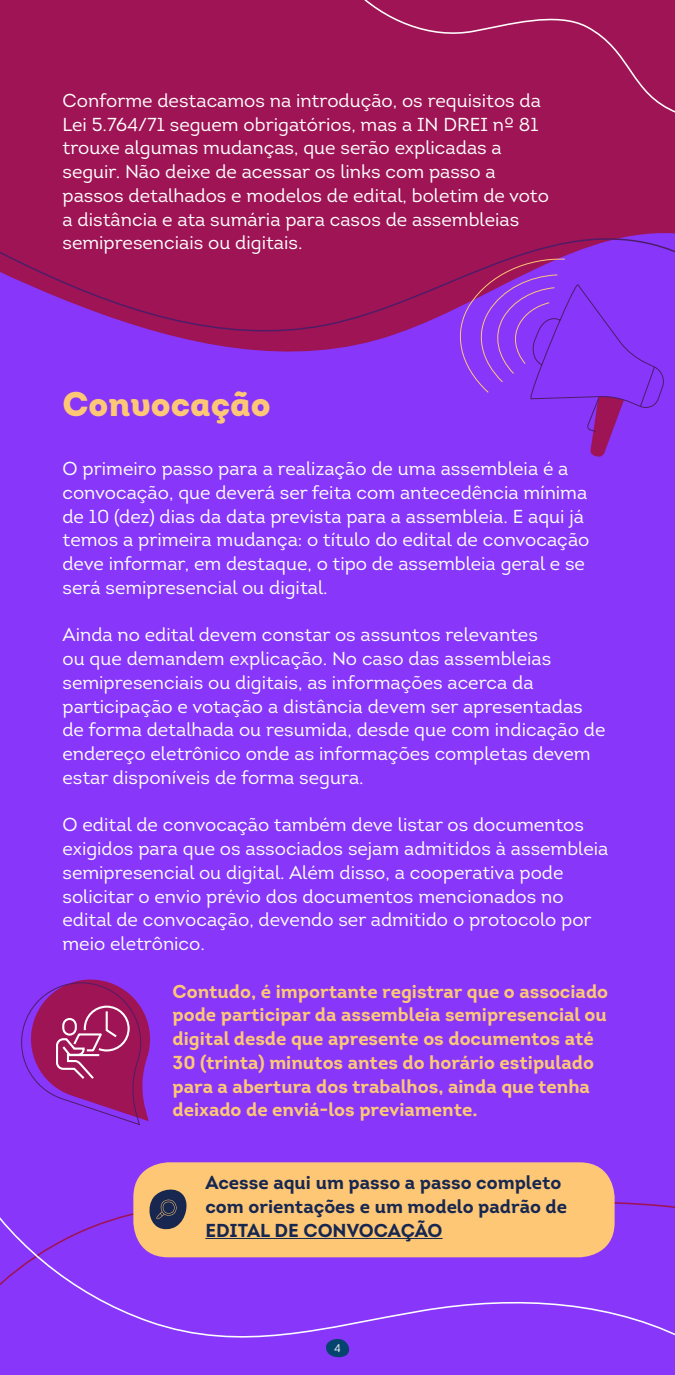
<style>
.page{position:relative;width:675px;height:1375px;background:#8736fa}
.page>*{position:absolute;margin:0;border:0;box-sizing:border-box;transform-origin:0 0}
.Titulo-2{font:34.38px "Intro Black Alt";color:#fec776}
.corpo_texto{font:18.75px/23.8px "Intro";color:#fff}
.corpo_texto-2{font:700 18.75px/23.8px "Intro";color:#fec776}
.corpo_texto-3{font:700 18.75px/23.8px "Intro";color:#172750}
.t1{font:11.25px "Intro";color:#fff}
</style>
<div class="page">
<svg style="left:0;top:0;width:336px;height:352px"></svg>
<div style="left:290px;top:0;width:46px;height:130px;background:#9e1454"></div>
<svg style="left:0;top:1125px;width:675px;height:233px"></svg>
<div style="left:133px;top:1162px;width:482px;height:95px;background:#fec776;border-radius:35px"></div>
<svg style="left:149px;top:1189px;width:38px;height:41px"></svg>
<svg style="left:325px;top:1339px;width:27px;height:18px"></svg>
<svg style="left:336px;top:0;width:339px;height:457px"></svg>
<svg style="left:21px;top:979px;width:129px;height:146px"></svg>
<hr style="left:205px;top:1238px;width:238px;height:1px;background:#172750">
<p class="corpo_texto" style="left:62px;top:89px;width:488px">Conforme destacamos na introdução, os requisitos da Lei 5.764/71 seguem obrigatórios, mas a IN DREI nº 81 trouxe algumas mudanças, que serão explicadas a seguir. Não deixe de acessar os links com passo a passos detalhados e modelos de edital, boletim de voto a distância e ata sumária para casos de assembleias semipresenciais ou digitais.</p>
<p class="Titulo-2" style="left:62px;top:381px;width:210px">Convocação</p>
<p class="corpo_texto" style="left:62px;top:457px;width:528px">O primeiro passo para a realização de uma assembleia é a convocação, que deverá ser feita com antecedência mínima de 10 (dez) dias da data prevista para a assembleia. E aqui já temos a primeira mudança: o título do edital de convocação deve informar, em destaque, o tipo de assembleia geral e se será semipresencial ou digital.</p>
<p class="corpo_texto" style="left:62px;top:623px;width:544px">Ainda no edital devem constar os assuntos relevantes<br>ou que demandem explicação. No caso das assembleias semipresenciais ou digitais, as informações acerca da participação e votação a distância devem ser apresentadas de forma detalhada ou resumida, desde que com indicação de endereço eletrônico onde as informações completas devem estar disponíveis de forma segura.</p>
<p class="corpo_texto" style="left:62px;top:813px;width:547px">O edital de convocação também deve listar os documentos exigidos para que os associados sejam admitidos à assembleia semipresencial ou digital. Além disso, a cooperativa pode solicitar o envio prévio dos documentos mencionados no edital de convocação, devendo ser admitido o protocolo por meio eletrônico.</p>
<p class="corpo_texto-2" style="left:172px;top:979px;width:437px">Contudo, é importante registrar que o associado pode participar da assembleia semipresencial ou digital desde que apresente os documentos até 30 (trinta) minutos antes do horário estipulado para a abertura dos trabalhos, ainda que tenha deixado de enviá-los previamente.</p>
<p class="corpo_texto-3" style="left:205px;top:1171px;width:363px">Acesse aqui um passo a passo completo com orientações e um modelo padrão de<br>EDITAL DE CONVOCAÇÃO</p>
<p class="t1" style="left:334px;top:1341px;width:8px">4</p>
</div>
